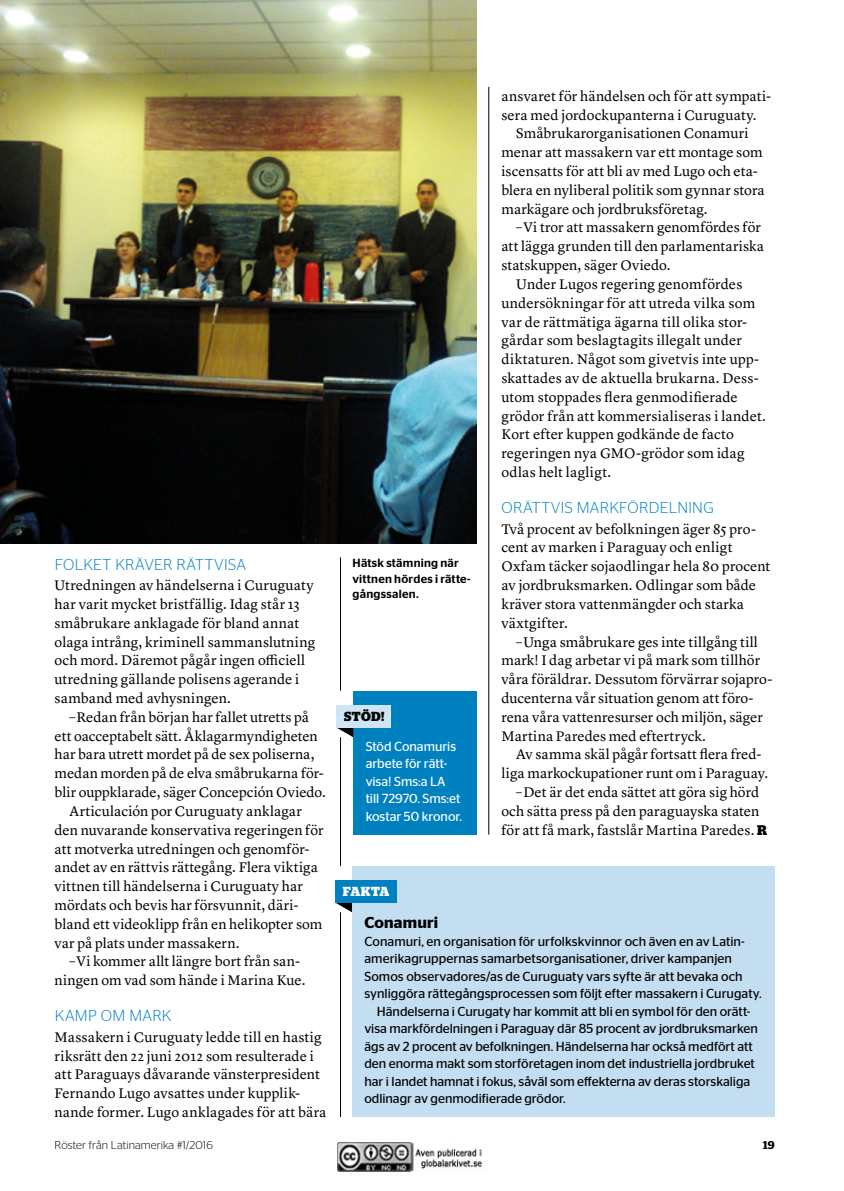
<style>
.page{position:relative;width:844px;height:1191px;background:#fff}
.page>*{position:absolute;margin:0;border:0;box-sizing:border-box;transform-origin:0 0}
.Textrubrik_Sans{font:300 15.75px "Stag Sans";letter-spacing:.015em;color:#0081bf}
.Textrubrik_Sans-2{font:600 15.75px "Stag Sans";letter-spacing:.015em;color:#000}
.Brödtext_v-ställt_in{font:14.35px/18.7px "Lyon Text";letter-spacing:.005em;color:#000}
.Brödtext_v-ställt{font:14.35px/18.7px "Lyon Text";letter-spacing:.01em;color:#000}
.Notis_indrag{font:13.12px/17.5px "Stag Sans";color:#000}
.Notis{font:13.12px/17.5px "Stag Sans";letter-spacing:.005em;color:#000}
.Notis-2{font:13.12px/17.5px "Stag Sans";color:#fff}
.t1{font:700 13.12px "Stag";letter-spacing:.005em;color:#fff}
.t2{font:700 13.12px "Stag";color:#000}
.Bildtext{font:500 11.9px/15.8px "Stag Sans";letter-spacing:.02em;color:#000}
.t3{font:300 11.38px "Stag Sans";letter-spacing:.01em;color:#000}
.t4{font:600 11.38px "Stag";color:#000}
.s1{font-family:"Stag";font-weight:700;font-size:14px}
</style>
<div class="page">
<hr style="left:340px;top:737px;width:1px;height:129px;background:#000">
<hr style="left:340px;top:557px;width:1px;height:133px;background:#000">
<hr style="left:340px;top:912px;width:1px;height:205px;background:#000">
<hr style="left:488px;top:87px;width:1px;height:747px;background:#000">
<img style="left:0;top:0;width:476px;height:543px">
<div style="left:352px;top:866px;width:422px;height:250px;background:#c3ddf1"></div>
<svg style="left:336px;top:903px;width:16px;height:9px"></svg>
<div style="left:335px;top:880px;width:62px;height:23px;background:#0081bf"></div>
<div style="left:353px;top:690px;width:123px;height:144px;background:#0081bf"></div>
<svg style="left:336px;top:727px;width:17px;height:10px"></svg>
<div style="left:336px;top:704px;width:54px;height:23px;background:#cfe4f4"></div>
<img style="left:337px;top:1142px;width:145px;height:29px">
<p class="Textrubrik_Sans" style="left:55px;top:556px;width:193px">FOLKET KRÄVER RÄTTVISA</p>
<p class="Brödtext_v-ställt" style="left:55px;top:575px;width:262px">Utredningen av händelserna i Curuguaty har varit mycket bristfällig. Idag står 13 småbrukare anklagade för bland annat olaga intrång, kriminell sammanslutning och mord. Däremot pågår ingen officiell utredning gällande polisens agerande i samband med avhysningen.</p>
<p class="Brödtext_v-ställt_in" style="left:55px;top:706px;width:273px;text-indent:15px">– Redan från början har fallet utretts på ett oacceptabelt sätt. Åklagarmyndigheten har bara utrett mordet på de sex poliserna, medan morden på de elva småbrukarna för&shy;blir ouppklarade, säger Concepción Oviedo.</p>
<p class="Brödtext_v-ställt_in" style="left:55px;top:800px;width:270px;text-indent:15px">Articulación por Curuguaty anklagar den nuvarande konservativa regeringen för att motverka utredningen och genomför&shy;andet av en rättvis rättegång. Flera viktiga vittnen till händelserna i Curuguaty har mördats och bevis har försvunnit, däri&shy;bland ett videoklipp från en helikopter som var på plats under massakern.</p>
<p class="Brödtext_v-ställt_in" style="left:55px;top:951px;width:252px;text-indent:15px">– Vi kommer allt längre bort från san&shy;ningen om vad som hände i Marina Kue.</p>
<p class="Textrubrik_Sans" style="left:55px;top:1007px;width:118px">KAMP OM MARK</p>
<p class="Brödtext_v-ställt" style="left:55px;top:1026px;width:273px">Massakern i Curuguaty ledde till en hastig riksrätt den 22 juni 2012 som resulterade i att Paraguays dåvarande vänsterpresident Fernando Lugo avsattes under kupplik&shy;nande former. Lugo anklagades för att bära</p>
<p class="Bildtext" style="left:352px;top:555px;width:120px">Hätsk stämning när vittnen hördes i rätte&shy;gångssalen.</p>
<p class="t2" style="left:344px;top:708px;width:42px">STÖD!</p>
<p class="Notis-2" style="left:365px;top:737px;width:98px">Stöd Conamuris arbete för rätt&shy;visa! Sms:a LA till 72970. Sms:et kostar 50 kronor.</p>
<p class="t1" style="left:343px;top:884px;width:48px">FAKTA</p>
<p class="Brödtext_v-ställt" style="left:501px;top:85px;width:271px">ansvaret för händelsen och för att sympati&shy;sera med jordockupanterna i Curuguaty.</p>
<p class="Brödtext_v-ställt_in" style="left:501px;top:123px;width:265px;text-indent:15px">Småbrukarorganisationen Conamuri menar att massakern var ett montage som iscensatts för att bli av med Lugo och eta&shy;blera en nyliberal politik som gynnar stora markägare och jordbruksföretag.</p>
<p class="Brödtext_v-ställt_in" style="left:501px;top:217px;width:264px;text-indent:15px">– Vi tror att massakern genomfördes för att lägga grunden till den parlamentariska statskuppen, säger Oviedo.</p>
<p class="Brödtext_v-ställt_in" style="left:501px;top:273px;width:266px;text-indent:15px">Under Lugos regering genomfördes undersökningar för att utreda vilka som var de rättmätiga ägarna till olika stor&shy;gårdar som beslagtagits illegalt under diktaturen. Något som givetvis inte upp&shy;skattades av de aktuella brukarna. Dess&shy;utom stoppades flera genmodifierade grödor från att kommersialiseras i landet.<br>Kort efter kuppen godkände de facto regeringen nya GMO-grödor som idag odlas helt lagligt.</p>
<p class="Textrubrik_Sans" style="left:501px;top:499px;width:214px">ORÄTTVIS MARKFÖRDELNING</p>
<p class="Brödtext_v-ställt" style="left:501px;top:518px;width:270px">Två procent av befolkningen äger 85 pro&shy;cent av marken i Paraguay och enligt Oxfam täcker sojaodlingar hela 80 procent av jordbruksmarken. Odlingar som både kräver stora vattenmängder och starka växtgifter.</p>
<p class="Brödtext_v-ställt_in" style="left:501px;top:631px;width:272px;text-indent:15px">– Unga småbrukare ges inte tillgång till mark! I dag arbetar vi på mark som tillhör våra föräldrar. Dessutom förvärrar sojapro&shy;ducenterna vår situation genom att föro&shy;rena våra vattenresurser och miljön, säger Martina Paredes med eftertryck.</p>
<p class="Brödtext_v-ställt_in" style="left:501px;top:744px;width:268px;text-align:center">Av samma skäl pågår fortsatt flera fred&shy;liga markockupationer runt om i Paraguay.</p>
<p class="Brödtext_v-ställt_in" style="left:501px;top:781px;width:267px;text-align:center">– Det är det enda sättet att göra sig hörd och sätta press på den paraguayska staten för att få mark, fastslår Martina Paredes. <span class="s1">R</span></p>
<p class="Textrubrik_Sans-2" style="left:364px;top:913px;width:75px">Conamuri</p>
<p class="Notis" style="left:364px;top:932px;width:398px">Conamuri, en organisation för urfolkskvinnor och även en av Latin&shy;amerikagruppernas samarbetsorganisationer, driver kampanjen Somos observadores/as de Curuguaty vars syfte är att bevaka och synliggöra rättegångsprocessen som följt efter massakern i Curugaty.</p>
<p class="Notis_indrag" style="left:364px;top:1002px;width:395px;text-indent:12px">Händelserna i Curugaty har kommit att bli en symbol för den orätt&shy;visa markfördelningen i Paraguay där 85 procent av jordbruksmarken ägs av 2 procent av befolkningen. Händelserna har också medfört att den enorma makt som storföretagen inom det industriella jordbruket har i landet hamnat i fokus, såväl som effekterna av deras storskaliga odlinagr av genmodifierade grödor.</p>
<p class="t3" style="left:55px;top:1139px;width:160px">Röster från Latinamerika #1/2016</p>
<p class="t4" style="left:762px;top:1138px;width:13px">19</p>
</div>
